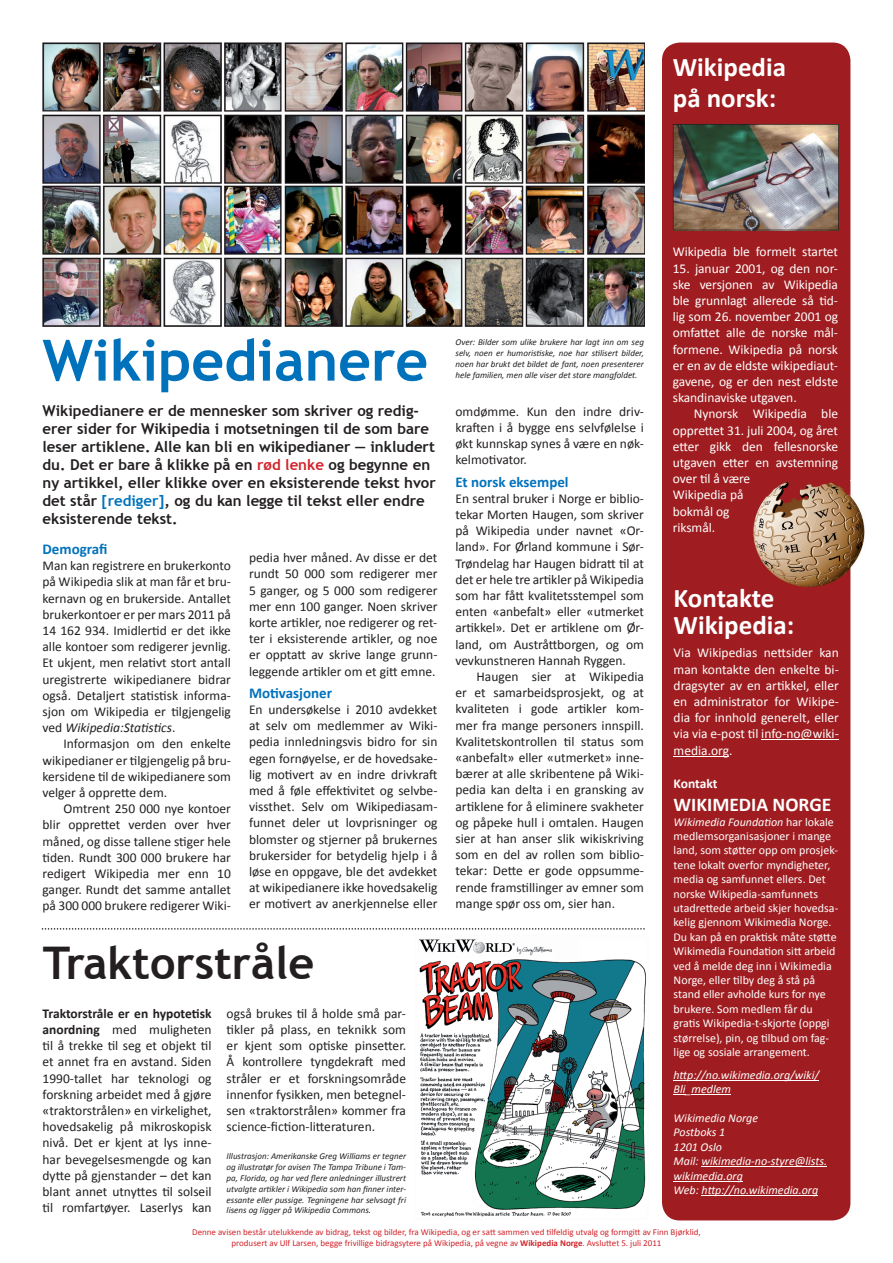
<style>
.page{position:relative;width:893px;height:1263px;background:#fff}
.page>*{position:absolute;margin:0;border:0;box-sizing:border-box;transform-origin:0 0}
.t1{font:700 57px "Trebuchet MS";color:#0072bc}
.t2{font:700 45px "Trebuchet MS";color:#231f20}
.t3{font:700 27px/27px "Calibri";color:#fff}
.t4{font:700 19.5px "Calibri";color:#fff}
.t5{font:700 15px/18px "Trebuchet MS";color:#231f20}
.t6{font:700 15px "Calibri";color:#0072bc}
.t7{font:13.5px/16.2px "Calibri";color:#231f20;text-align:justify}
.t8{font:13.5px/16.2px "Calibri";letter-spacing:-.005em;color:#fff;text-align:justify}
.t9{font:700 13.5px "Calibri";letter-spacing:-.005em;color:#fff}
.t10{font:12px/14.4px "Calibri";color:#fff}
.t11{font:italic 12px/14.4px "Calibri";color:#fff}
.t12{font:italic 9px/10.8px "Calibri";color:#231f20;text-align:justify}
.t13{font:9px/10.8px "Calibri";color:#d1232a;text-align:center}
.s1{color:#d1232a}
.s2{color:#0072bc}
.s3{font-style:italic}
.s4{font-weight:700}
</style>
<div class="page">
<div style="left:662px;top:43px;width:188px;height:1177px;background:#9f1d20;border-radius:18px"></div>
<hr style="left:761px;top:739px;width:78px;height:1px;background:#fff">
<hr style="left:674px;top:756px;width:55px;height:1px;background:#fff">
<hr style="left:674px;top:1080px;width:145px;height:1px;background:#fff">
<svg style="left:674px;top:1094px;width:12px;height:1px"></svg>
<hr style="left:692px;top:1094px;width:39px;height:1px;background:#fff">
<hr style="left:701px;top:1166px;width:126px;height:1px;background:#fff">
<hr style="left:674px;top:1181px;width:69px;height:1px;background:#fff">
<hr style="left:702px;top:1195px;width:116px;height:1px;background:#fff">
<img style="left:43px;top:43px;width:602px;height:283px">
<svg style="left:42px;top:928px;width:603px;height:1px"></svg>
<img style="left:419px;top:939px;width:227px;height:278px">
<img style="left:673px;top:124px;width:166px;height:106px">
<img style="left:753px;top:481px;width:112px;height:112px">
<img style="left:753px;top:588px;width:21px;height:5px">
<h3 class="t3" style="left:673px;top:51px;width:115px;line-height:31.2px">Wikipedia på norsk:</h3>
<h1 class="t1" style="left:43px;top:325px;width:387px">Wikipedianere</h1>
<p class="t5" style="left:43px;top:402px;width:395px">Wikipedianere er de mennesker som skriver og redig&shy;erer sider for Wikipedia i motsetningen til de som bare leser artiklene. Alle kan bli en wikipedianer — inkludert du. Det er bare å klikke på en <span class="s1">rød lenke</span> og begynne en ny artikkel, eller klikke over en eksisterende tekst hvor det står <span class="s2">[rediger]</span>, og du kan legge til tekst eller endre eksisterende tekst.</p>
<p class="t7" style="left:249px;top:550px;width:190px">pedia hver måned. Av disse er det rundt 50 000 som redigerer mer 5 ganger, og 5 000 som redigerer mer enn 100 ganger. Noen skriver korte artikler, noe redigerer og ret&shy;ter i eksisterende artikler, og noe er opptatt av skrive lange grunn&shy;leggende artikler om et gitt emne.</p>
<p class="t6" style="left:249px;top:683px;width:85px">Motivasjoner</p>
<p class="t7" style="left:249px;top:701px;width:190px">En undersøkelse i 2010 avdekket at selv om medlemmer av Wiki&shy;pedia innledningsvis bidro for sin egen fornøyelse, er de hovedsake&shy;lig motivert av en indre drivkraft med å føle effektivitet og selvbe&shy;vissthet. Selv om Wikipediasam&shy;funnet deler ut lovprisninger og blomster og stjerner på brukernes brukersider for betydelig hjelp i å løse en oppgave, ble det avdekket at wikipedianere ikke hovedsakelig er motivert av anerkjennelse eller</p>
<p class="t6" style="left:43px;top:539px;width:67px">Demografi</p>
<p class="t7" style="left:43px;top:558px;width:190px">Man kan registrere en brukerkonto på Wikipedia slik at man får et bru&shy;kernavn og en brukerside. Antallet brukerkontoer er per mars 2011 på 14 162 934. Imidlertid er det ikke alle kontoer som redigerer jevnlig.<br>Et ukjent, men relativt stort antall uregistrerte wikipedianere bidrar også. Detaljert statistisk informa&shy;sjon om Wikipedia er tilgjengelig ved <span class="s3">Wikipedia:Statistics</span>.</p>
<p class="t7" style="left:43px;top:736px;width:190px;text-indent:21px">Informasjon om den enkelte wikipedianer er tilgjengelig på bru&shy;kersidene til de wikipedianere som velger å opprette dem.</p>
<p class="t7" style="left:43px;top:801px;width:190px;text-indent:21px">Omtrent 250 000 nye kontoer blir opprettet verden over hver måned, og disse tallene stiger hele tiden. Rundt 300 000 brukere har redigert Wikipedia mer enn 10 ganger. Rundt det samme antallet på 300 000 brukere redigerer Wiki-</p>
<h2 class="t2" style="left:43px;top:935px;width:273px">Traktorstråle</h2>
<p class="t7" style="left:43px;top:1005px;width:171px"><span class="s4">Traktorstråle er en hypotetisk anordning</span> med muligheten til å trekke til seg et objekt til et annet fra en avstand. Siden 1990-tallet har teknologi og forskning arbeidet med å gjøre «traktorstrålen» en virkelighet, hovedsakelig på mikroskopisk nivå. Det er kjent at lys inne&shy;har bevegelsesmengde og kan dytte på gjenstander – det kan blant annet utnyttes til solseil til romfartøyer. Laserlys kan</p>
<p class="t7" style="left:227px;top:1005px;width:181px">også brukes til å holde små par&shy;tikler på plass, en teknikk som er kjent som optiske pinsetter.<br>Å kontrollere tyngdekraft med stråler er et forskningsområde innenfor fysikken, men betegnel&shy;sen «traktorstrålen» kommer fra science-fiction-litteraturen.</p>
<p class="t12" style="left:227px;top:1151px;width:181px">Illustrasjon: Amerikanske Greg Williams er tegner og illustratør for avisen The Tampa Tribune i Tam&shy;pa, Florida, og har ved flere anledninger illustrert utvalgte artikler i Wikipedia som han finner inter&shy;essante eller pussige. Tegningene har selvsagt fri lisens og ligger på Wikipedia Commons.</p>
<p class="t12" style="left:455px;top:337px;width:190px">Over: Bilder som ulike brukere har lagt inn om seg selv, noen er humoristiske, noe har stilisert bilder, noen har brukt det bildet de fant, noen presenterer hele familien, men alle viser det store mangfoldet.</p>
<p class="t7" style="left:455px;top:403px;width:190px">omdømme. Kun den indre driv&shy;kraften i å bygge ens selvfølelse i økt kunnskap synes å være en nøk&shy;kelmotivator.</p>
<p class="t6" style="left:455px;top:472px;width:115px">Et norsk eksempel</p>
<p class="t7" style="left:455px;top:490px;width:190px">En sentral bruker i Norge er biblio&shy;tekar Morten Haugen, som skriver på Wikipedia under navnet «Or&shy;land». For Ørland kommune i Sør-Trøndelag har Haugen bidratt til at det er hele tre artikler på Wikipedia som har fått kvalitetsstempel som enten «anbefalt» eller «utmerket artikkel». Det er artiklene om Ør&shy;land, om Austråttborgen, og om vevkunstneren Hannah Ryggen.</p>
<p class="t7" style="left:455px;top:668px;width:190px;text-indent:21px">Haugen sier at Wikipedia er et samarbeidsprosjekt, og at kvaliteten i gode artikler kom&shy;mer fra mange personers innspill.<br>Kvalitetskontrollen til status som «anbefalt» eller «utmerket» inne&shy;bærer at alle skribentene på Wiki&shy;pedia kan delta i en gransking av artiklene for å eliminere svakheter og påpeke hull i omtalen. Haugen sier at han anser slik wikiskriving som en del av rollen som biblio&shy;tekar: Dette er gode oppsumme&shy;rende framstillinger av emner som mange spør oss om, sier han.</p>
<p class="t8" style="left:673px;top:244px;width:167px">Wikipedia ble formelt startet</p>
<p class="t8" style="left:673px;top:260px;width:167px">15. januar 2001, og den nor&shy;ske versjonen av Wikipedia ble grunnlagt allerede så tid&shy;lig som 26. november 2001 og omfattet alle de norske mål&shy;formene. Wikipedia på norsk er en av de eldste wikipediaut&shy;gavene, og er den nest eldste skandinaviske utgaven.</p>
<p class="t8" style="left:673px;top:406px;width:167px;text-align:left;text-indent:21px">Nynorsk Wikipedia ble opprettet 31. juli 2004, og året etter gikk den fellesnorske utgaven etter en avstemning over til å være<br>Wikipedia på<br>bokmål og<br>riksmål.</p>
<h3 class="t3" style="left:674px;top:584px;width:122px">Kontakte<br>Wikipedia:</h3>
<p class="t8" style="left:674px;top:645px;width:167px">Via Wikipedias nettsider kan man kontakte den enkelte bi&shy;dragsyter av en artikkel, eller en administrator for Wikipe&shy;dia for innhold generelt, eller via via e-post til info-no@wiki&shy;media.org.</p>
<p class="t9" style="left:674px;top:775px;width:45px">Kontakt</p>
<h3 class="t4" style="left:674px;top:792px;width:159px">WIKIMEDIA NORGE</h3>
<p class="t10" style="left:674px;top:814px;width:166px"><span class="s3">Wikimedia Foundation</span> har lokale medlemsorganisasjoner i mange land, som støtter opp om prosjek&shy;tene lokalt overfor myndigheter, media og samfunnet ellers. Det norske Wikipedia-samfunnets utadrettede arbeid skjer hovedsa&shy;kelig gjennom Wikimedia Norge.<br>Du kan på en praktisk måte støtte<br>Wikimedia Foundation sitt arbeid ved å melde deg inn i Wikimedia<br>Norge, eller tilby deg å stå på stand eller avholde kurs for nye brukere. Som medlem får du gratis Wikipedia-t-skjorte (oppgi størrelse), pin, og tilbud om fag&shy;lige og sosiale arrangement.</p>
<p class="t11" style="left:674px;top:1067px;width:147px">http://no.wikimedia.org/wiki/<br>Bli_medlem</p>
<p class="t11" style="left:674px;top:1110px;width:155px">Wikimedia Norge<br>Postboks 1<br>1201 Oslo<br>Mail: wikimedia-no-styre@lists. wikimedia.org<br>Web: http://no.wikimedia.org</p>
<p class="t13" style="left:192px;top:1226px;width:510px">Denne avisen består utelukkende av bidrag, tekst og bilder, fra Wikipedia, og er satt sammen ved tilfeldig utvalg og formgitt av Finn Bjørklid, produsert av Ulf Larsen, begge frivillige bidragsytere på Wikipedia, på vegne av <span class="s4">Wikipedia Norge</span>. Avsluttet 5. juli 2011</p>
</div>
